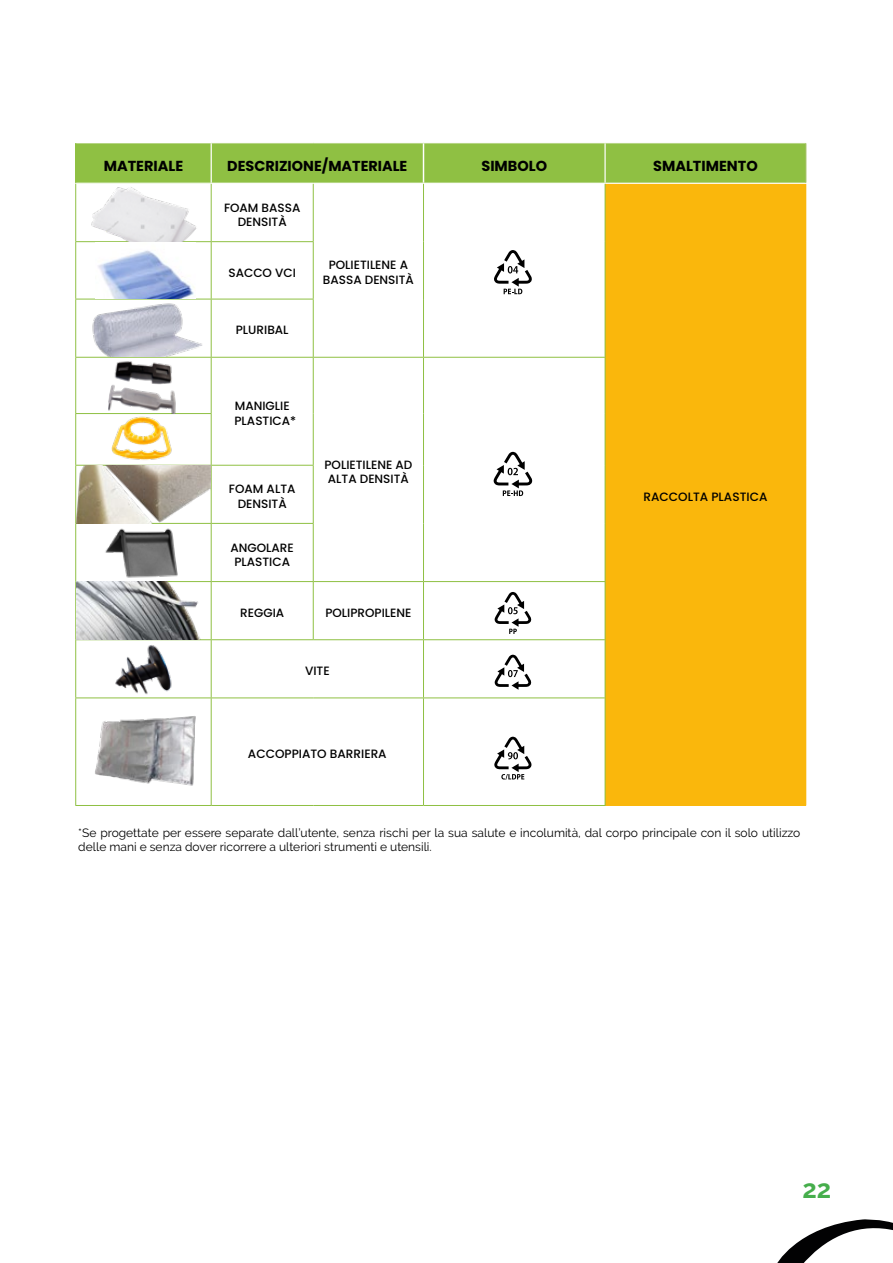
<style>
.page{position:relative;width:893px;height:1263px;background:#fff}
.page>*{position:absolute;margin:0;border:0;box-sizing:border-box;transform-origin:0 0}
.t1{font:700 25.5px "Raleway";color:#46ae4c}
.t2{font:700 14.55px "Poppins";color:#000}
.t3{font:700 14.4px "Poppins";color:#000}
.t4{font:500 12px/14.4px "Poppins";color:#000;text-align:center}
.t5{font:12px/14.4px "Raleway";color:#000}
</style>
<div class="page">
<svg style="left:777px;top:1219px;width:116px;height:44px"></svg>
<div style="left:76px;top:143px;width:135px;height:40px;background:#8fc043"></div>
<div style="left:212px;top:143px;width:593px;height:40px;background:#8fc043"></div>
<div style="left:605px;top:183px;width:201px;height:622px;background:#fab70c"></div>
<hr style="left:605px;top:805px;width:201px;height:1px;background:#fab70c">
<hr style="left:604px;top:143px;width:2px;height:40px;background:#fff">
<hr style="left:605px;top:183px;width:201px;height:1px;background:#fff">
<hr style="left:423px;top:143px;width:1px;height:40px;background:#fff">
<hr style="left:75px;top:184px;width:1px;height:57px;background:#8fc043">
<hr style="left:211px;top:184px;width:1px;height:57px;background:#8fc043">
<hr style="left:313px;top:184px;width:1px;height:57px;background:#8fc043">
<hr style="left:423px;top:184px;width:1px;height:58px;background:#8fc043">
<hr style="left:605px;top:184px;width:1px;height:58px;background:#8fc043">
<hr style="left:75px;top:241px;width:136px;height:1px;background:#8fc043">
<hr style="left:75px;top:242px;width:1px;height:57px;background:#8fc043">
<hr style="left:211px;top:241px;width:103px;height:1px;background:#8fc043">
<hr style="left:211px;top:242px;width:1px;height:57px;background:#8fc043">
<hr style="left:313px;top:242px;width:1px;height:57px;background:#8fc043">
<hr style="left:423px;top:242px;width:1px;height:57px;background:#8fc043">
<hr style="left:605px;top:242px;width:1px;height:57px;background:#8fc043">
<hr style="left:75px;top:299px;width:136px;height:1px;background:#8fc043">
<hr style="left:75px;top:299px;width:1px;height:58px;background:#8fc043">
<hr style="left:211px;top:299px;width:103px;height:1px;background:#8fc043">
<hr style="left:211px;top:299px;width:1px;height:58px;background:#8fc043">
<hr style="left:313px;top:299px;width:1px;height:58px;background:#8fc043">
<hr style="left:423px;top:299px;width:1px;height:58px;background:#8fc043">
<hr style="left:605px;top:299px;width:1px;height:58px;background:#8fc043">
<hr style="left:75px;top:357px;width:136px;height:1px;background:#8fc043">
<hr style="left:75px;top:358px;width:1px;height:55px;background:#8fc043">
<hr style="left:211px;top:357px;width:102px;height:1px;background:#8fc043">
<hr style="left:211px;top:358px;width:1px;height:55px;background:#8fc043">
<hr style="left:313px;top:357px;width:110px;height:1px;background:#8fc043">
<hr style="left:313px;top:358px;width:1px;height:56px;background:#8fc043">
<hr style="left:423px;top:357px;width:182px;height:1px;background:#8fc043">
<hr style="left:423px;top:358px;width:1px;height:56px;background:#8fc043">
<hr style="left:605px;top:358px;width:1px;height:56px;background:#8fc043">
<hr style="left:75px;top:413px;width:137px;height:1px;background:#8fc043">
<hr style="left:75px;top:414px;width:1px;height:51px;background:#8fc043">
<hr style="left:211px;top:414px;width:1px;height:51px;background:#8fc043">
<hr style="left:313px;top:414px;width:1px;height:51px;background:#8fc043">
<hr style="left:423px;top:414px;width:1px;height:51px;background:#8fc043">
<hr style="left:605px;top:414px;width:1px;height:51px;background:#8fc043">
<hr style="left:75px;top:465px;width:136px;height:1px;background:#8fc043">
<hr style="left:75px;top:466px;width:1px;height:57px;background:#8fc043">
<hr style="left:211px;top:465px;width:103px;height:1px;background:#8fc043">
<hr style="left:211px;top:466px;width:1px;height:57px;background:#8fc043">
<hr style="left:313px;top:466px;width:1px;height:57px;background:#8fc043">
<hr style="left:423px;top:465px;width:1px;height:58px;background:#8fc043">
<hr style="left:605px;top:465px;width:1px;height:58px;background:#8fc043">
<hr style="left:75px;top:523px;width:136px;height:1px;background:#8fc043">
<hr style="left:75px;top:524px;width:1px;height:57px;background:#8fc043">
<hr style="left:211px;top:523px;width:103px;height:1px;background:#8fc043">
<hr style="left:211px;top:524px;width:1px;height:57px;background:#8fc043">
<hr style="left:313px;top:524px;width:1px;height:57px;background:#8fc043">
<hr style="left:423px;top:523px;width:1px;height:58px;background:#8fc043">
<hr style="left:605px;top:523px;width:1px;height:58px;background:#8fc043">
<hr style="left:75px;top:581px;width:136px;height:1px;background:#8fc043">
<hr style="left:75px;top:582px;width:1px;height:57px;background:#8fc043">
<hr style="left:211px;top:581px;width:102px;height:1px;background:#8fc043">
<hr style="left:211px;top:582px;width:1px;height:57px;background:#8fc043">
<hr style="left:313px;top:581px;width:110px;height:1px;background:#8fc043">
<hr style="left:313px;top:582px;width:1px;height:57px;background:#8fc043">
<hr style="left:423px;top:581px;width:182px;height:1px;background:#8fc043">
<hr style="left:423px;top:582px;width:1px;height:57px;background:#8fc043">
<hr style="left:605px;top:582px;width:1px;height:57px;background:#8fc043">
<hr style="left:75px;top:639px;width:136px;height:1px;background:#8fc043">
<hr style="left:75px;top:640px;width:1px;height:57px;background:#8fc043">
<hr style="left:211px;top:639px;width:102px;height:1px;background:#8fc043">
<hr style="left:211px;top:640px;width:1px;height:57px;background:#8fc043">
<hr style="left:313px;top:639px;width:110px;height:1px;background:#8fc043">
<hr style="left:423px;top:639px;width:182px;height:1px;background:#8fc043">
<hr style="left:423px;top:640px;width:1px;height:57px;background:#8fc043">
<hr style="left:605px;top:640px;width:1px;height:57px;background:#8fc043">
<hr style="left:75px;top:697px;width:136px;height:1px;background:#8fc043">
<hr style="left:75px;top:698px;width:1px;height:107px;background:#8fc043">
<hr style="left:211px;top:697px;width:102px;height:1px;background:#8fc043">
<hr style="left:211px;top:698px;width:1px;height:107px;background:#8fc043">
<hr style="left:313px;top:697px;width:110px;height:1px;background:#8fc043">
<hr style="left:423px;top:697px;width:182px;height:1px;background:#8fc043">
<hr style="left:423px;top:698px;width:1px;height:107px;background:#8fc043">
<hr style="left:605px;top:698px;width:1px;height:107px;background:#8fc043">
<hr style="left:75px;top:805px;width:136px;height:1px;background:#8fc043">
<hr style="left:211px;top:805px;width:102px;height:1px;background:#8fc043">
<hr style="left:313px;top:805px;width:110px;height:1px;background:#8fc043">
<hr style="left:423px;top:805px;width:182px;height:1px;background:#8fc043">
<hr style="left:805px;top:143px;width:1px;height:40px;background:#9cbe57">
<hr style="left:75px;top:143px;width:1px;height:40px;background:#8fc043">
<img style="left:76px;top:184px;width:121px;height:57px">
<img style="left:98px;top:250px;width:97px;height:49px">
<img style="left:87px;top:299px;width:124px;height:58px">
<img style="left:108px;top:361px;width:68px;height:52px">
<img style="left:100px;top:414px;width:87px;height:51px">
<img style="left:76px;top:466px;width:135px;height:57px">
<img style="left:105px;top:528px;width:73px;height:50px">
<img style="left:76px;top:582px;width:135px;height:57px">
<img style="left:115px;top:645px;width:57px;height:50px">
<img style="left:95px;top:716px;width:101px;height:70px">
<svg style="left:494px;top:452px;width:38px;height:44px"></svg>
<svg style="left:495px;top:592px;width:36px;height:42px"></svg>
<svg style="left:494px;top:250px;width:38px;height:44px"></svg>
<svg style="left:495px;top:654px;width:36px;height:36px"></svg>
<svg style="left:494px;top:736px;width:38px;height:44px"></svg>
<p class="t2" style="left:104px;top:157px;width:81px">MATERIALE</p>
<p class="t3" style="left:227px;top:157px;width:182px">DESCRIZIONE/MATERIALE</p>
<p class="t2" style="left:481px;top:157px;width:67px">SIMBOLO</p>
<p class="t2" style="left:653px;top:157px;width:106px">SMALTIMENTO</p>
<p class="t4" style="left:224px;top:200px;width:78px">FOAM BASSA<br>DENSITÀ</p>
<p class="t4" style="left:323px;top:258px;width:92px">POLIETILENE A<br>BASSA DENSITÀ</p>
<p class="t4" style="left:228px;top:265px;width:69px">SACCO VCI</p>
<p class="t4" style="left:236px;top:323px;width:54px">PLURIBAL</p>
<p class="t4" style="left:234px;top:399px;width:63px;text-align:left">MANIGLIE<br>PLASTICA*</p>
<p class="t4" style="left:229px;top:482px;width:68px">FOAM ALTA<br>DENSITÀ</p>
<p class="t4" style="left:231px;top:540px;width:65px">ANGOLARE<br>PLASTICA</p>
<p class="t4" style="left:324px;top:457px;width:89px;text-align:left">POLIETILENE AD<br>ALTA DENSITÀ</p>
<p class="t4" style="left:240px;top:606px;width:45px">REGGIA</p>
<p class="t4" style="left:325px;top:606px;width:88px">POLIPROPILENE</p>
<p class="t4" style="left:305px;top:664px;width:26px">VITE</p>
<p class="t4" style="left:248px;top:747px;width:140px">ACCOPPIATO BARRIERA</p>
<p class="t4" style="left:643px;top:489px;width:125px">RACCOLTA PLASTICA</p>
<p class="t5" style="left:78px;top:825px;width:724px">*Se progettate per essere separate dall’utente, senza rischi per la sua salute e incolumità, dal corpo principale con il solo utilizzo delle mani e senza dover ricorrere a ulteriori strumenti e utensili.</p>
<h1 class="t1" style="left:802px;top:1174px;width:30px">22</h1>
</div>
